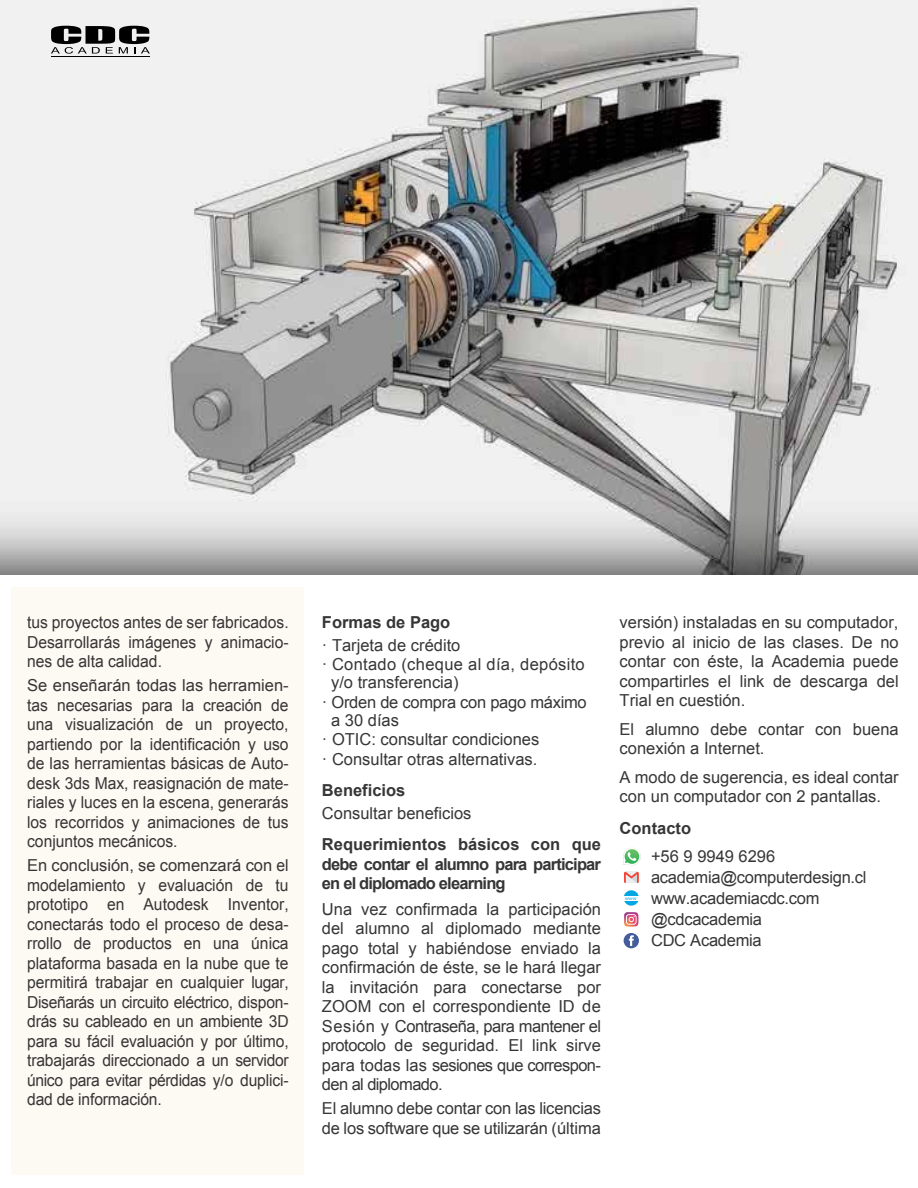
<style>
.page{position:relative;width:918px;height:1188px;background:#fff}
.page>*{position:absolute;margin:0;border:0;box-sizing:border-box;transform-origin:0 0}
.t1{font:16.5px/19.5px "Arial";color:#363636}
.t2{font:16.5px/19.5px "Arial";color:#363636;text-align:justify;scale:.95 1}
.t3{font:700 16.5px/19.5px "Arial";letter-spacing:-.05em;color:#363636;text-align:justify}
.t4{font:16.5px/19.5px "Arial";letter-spacing:.02em;color:#363636}
.t5{font:700 16.5px "Arial";color:#363636}
.t6{font:5.1px "Myriad Pro";color:#00a7e3}
</style>
<div class="page">
<div style="left:12px;top:588px;width:292px;height:587px;background:#fdf9f3"></div>
<img style="left:0;top:0;width:918px;height:574px">
<svg style="left:622px;top:848px;width:19px;height:18px"></svg>
<svg style="left:624px;top:872px;width:15px;height:11px"></svg>
<svg style="left:624px;top:912px;width:14px;height:15px"></svg>
<div style="left:624px;top:933px;width:15px;height:15px;background:#435c9a;border-radius:50%"></div>
<svg style="left:629px;top:935px;width:5px;height:11px"></svg>
<div style="left:624px;top:890px;width:15px;height:16px;background:#00a7e3;border-radius:50%"></div>
<div style="left:622px;top:896px;width:18px;height:5px;background:#fff"></div>
<svg style="left:51px;top:26px;width:99px;height:28px"></svg>
<hr style="left:51px;top:56px;width:98px;height:1px;background:#000">
<p class="t2" style="left:27px;top:613px;width:277px">tus proyectos antes de ser fabricados.<br>Desarrollarás imágenes y animacio&shy;nes de alta calidad.</p>
<p class="t1" style="left:27px;top:676px;width:263px;text-align:justify">Se enseñarán todas las herramien&shy;tas necesarias para la creación de una visualización de un proyecto, partiendo por la identificación y uso de las herramientas básicas de Auto&shy;desk 3ds Max, reasignación de mate&shy;riales y luces en la escena, generarás los recorridos y animaciones de tus conjuntos mecánicos.</p>
<p class="t1" style="left:27px;top:856px;width:263px;text-align:justify">En conclusión, se comenzará con el modelamiento y evaluación de tu prototipo en Autodesk Inventor, conectarás todo el proceso de desa&shy;rrollo de productos en una única plataforma basada en la nube que te permitirá trabajar en cualquier lugar, Diseñarás un circuito eléctrico, dispon&shy;drás su cableado en un ambiente 3D para su fácil evaluación y por último, trabajarás direccionado a un servidor único para evitar pérdidas y/o duplici&shy;dad de información.</p>
<p class="t5" style="left:322px;top:612px;width:130px">Formas de Pago</p>
<p class="t4" style="left:322px;top:635px;width:264px">· Tarjeta de crédito<br>· Contado (cheque al día, depósito</p>
<p class="t1" style="left:322px;top:673px;width:266px;text-indent:9px">y/o transferencia)<br>· Orden de compra con pago máximo</p>
<p class="t1" style="left:322px;top:710px;width:219px;text-indent:9px">a 30 días<br>· OTIC: consultar condiciones · Consultar otras alternativas.</p>
<p class="t5" style="left:322px;top:780px;width:85px">Beneficios</p>
<p class="t1" style="left:322px;top:803px;width:151px">Consultar beneficios</p>
<p class="t3" style="left:322px;top:835px;width:281px">Requerimientos básicos con que debe contar el alumno para participar en el diplomado elearning</p>
<p class="t1" style="left:322px;top:899px;width:281px;text-align:justify">Una vez confirmada la participación del alumno al diplomado mediante pago total y habiéndose enviado la confirmación de éste, se le hará llegar la invitación para conectarse por ZOOM con el correspondiente ID de Sesión y Contraseña, para mantener el protocolo de seguridad. El link sirve para todas las sesiones que correspon&shy;den al diplomado.</p>
<p class="t1" style="left:322px;top:1099px;width:281px">El alumno debe contar con las licencias de los software que se utilizarán (última</p>
<p class="t1" style="left:620px;top:613px;width:281px;text-align:justify">versión) instaladas en su computador, previo al inicio de las clases. De no contar con éste, la Academia puede compartirles el link de descarga del Trial en cuestión.</p>
<p class="t1" style="left:620px;top:719px;width:281px">El alumno debe contar con buena conexión a Internet.</p>
<p class="t1" style="left:620px;top:767px;width:281px">A modo de sugerencia, es ideal contar con un computador con 2 pantallas.</p>
<p class="t5" style="left:620px;top:817px;width:73px">Contacto</p>
<p class="t1" style="left:651px;top:846px;width:217px;line-height:21px">+56 9 9949 6296 academia@computerdesign.cl www.academiacdc.com @cdcacademia<br>CDC Academia</p>
<p class="t6" style="left:625px;top:895px;width:13px">www</p>
</div>
